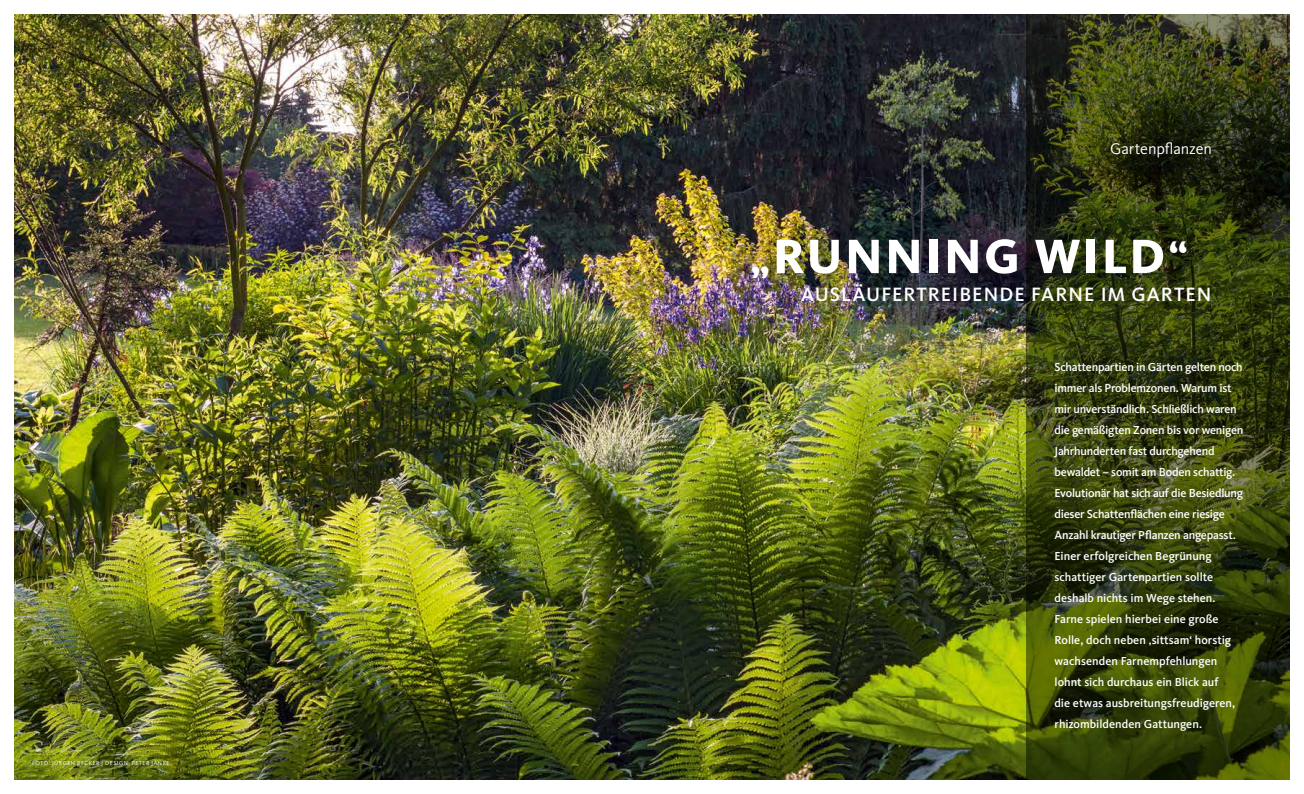
<style>
.page{position:relative;width:1304px;height:794px;background:#fff}
.page>*{position:absolute;margin:0;border:0;box-sizing:border-box;transform-origin:0 0}
.t1{font:800 50px "Kievit OT";letter-spacing:.04em;color:#fff}
.t2{font:500 20px "Kievit OT";letter-spacing:.05em;color:#fff}
.t3{font:16px "Kievit OT";letter-spacing:-.01em;color:#fff}
.t4{font:500 12px/21px "Kievit OT";letter-spacing:-.01em;color:#fff}
.t5{font:6px "Kievit OT";letter-spacing:.08em;color:#fff}
.s1{font-size:40px}
</style>
<div class="page">
<img style="left:14px;top:14px;width:1012px;height:766px">
<svg style="left:1026px;top:14px;width:264px;height:766px;background:#323b0e"></svg>
<p class="t5" style="left:32px;top:759px;width:139px">FOTO: JÜRGEN BECKER | DESIGN: PETER JANKE</p>
<h3 class="t3" style="left:1110px;top:140px;width:103px">Gartenpflanzen</h3>
<h1 class="t1" style="left:751px;top:227px;width:438px"><span class="s1">„</span>RUNNING WILD<span class="s1">“</span></h1>
<h2 class="t2" style="left:801px;top:283px;width:412px">AUSLÄUFERTREIBENDE FARNE IM GARTEN</h2>
<p class="t4" style="left:1054px;top:357px;width:190px">Schattenpartien in Gärten gelten noch immer als Problemzonen. Warum ist mir unverständlich. Schließlich waren die gemäßigten Zonen bis vor wenigen Jahrhunderten fast durchgehend bewaldet – somit am Boden schattig.<br>Evolutionär hat sich auf die Besiedlung dieser Schattenflächen eine riesige Anzahl krautiger Pflanzen angepasst.<br>Einer erfolgreichen Begrünung schattiger Gartenpartien sollte deshalb nichts im Wege stehen.<br>Farne spielen hierbei eine große Rolle, doch neben ‚sittsam‘ horstig wachsenden Farnempfehlungen lohnt sich durchaus ein Blick auf<br>die etwas ausbreitungsfreudigeren, rhizombildenden Gattungen.</p>
</div>
